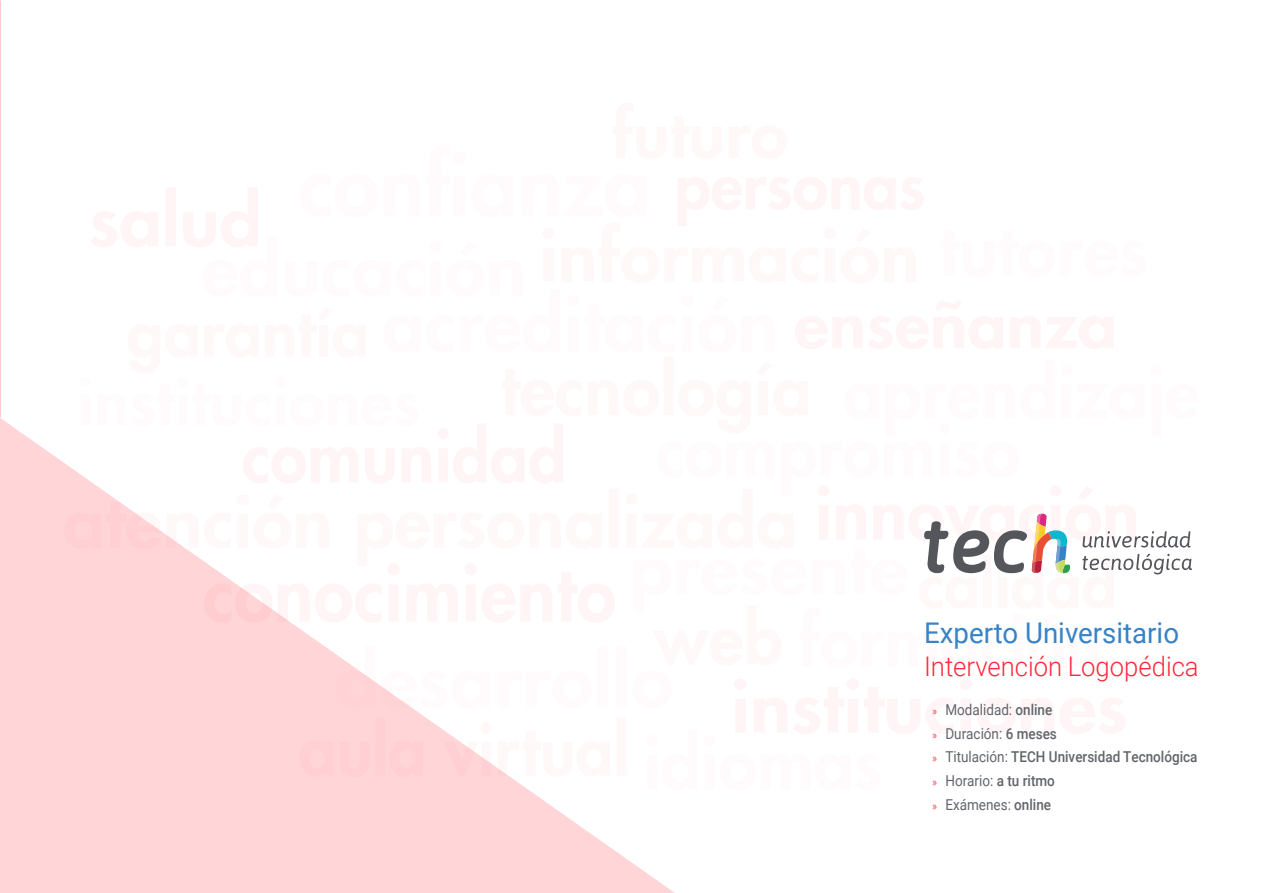
<style>
.page{position:relative;width:1263px;height:893px;background:#fff}
.page>*{position:absolute;margin:0;border:0;box-sizing:border-box;transform-origin:0 0}
.t1{font:28.5px "Roboto";color:#3783c5}
.t2{font:300 27px "Roboto";color:#ff293a;scale:.95 1}
.t3{font:500 15px/23.7px "Roboto";color:#61646a;scale:.9 1}
.s1{font-family:"Myriad Pro";font-weight:400;font-size:12px;color:#ff293a}
.s2{font-weight:400}
</style>
<div class="page">
<svg style="left:0;top:418px;width:675px;height:475px;background:#ffd9db"></svg>
<svg style="left:64px;top:418px;width:1128px;height:372px"></svg>
<h1 class="t1" style="left:924px;top:613px;width:256px">Experto Universitario</h1>
<h2 class="t2" style="left:924px;top:648px;width:290px">Intervención Logopédica</h2>
<p class="t3" style="left:933px;top:697px;width:296px"><span class="s1">»</span> <span class="s2">Modalidad:</span> online<br><span class="s1">»</span> <span class="s2">Duración:</span> 6 meses<br><span class="s1">»</span> <span class="s2">Titulación:</span> TECH Universidad Tecnológica <span class="s1">»</span> <span class="s2">Horario:</span> a tu ritmo<br><span class="s1">»</span> <span class="s2">Exámenes:</span> online</p>
</div>
